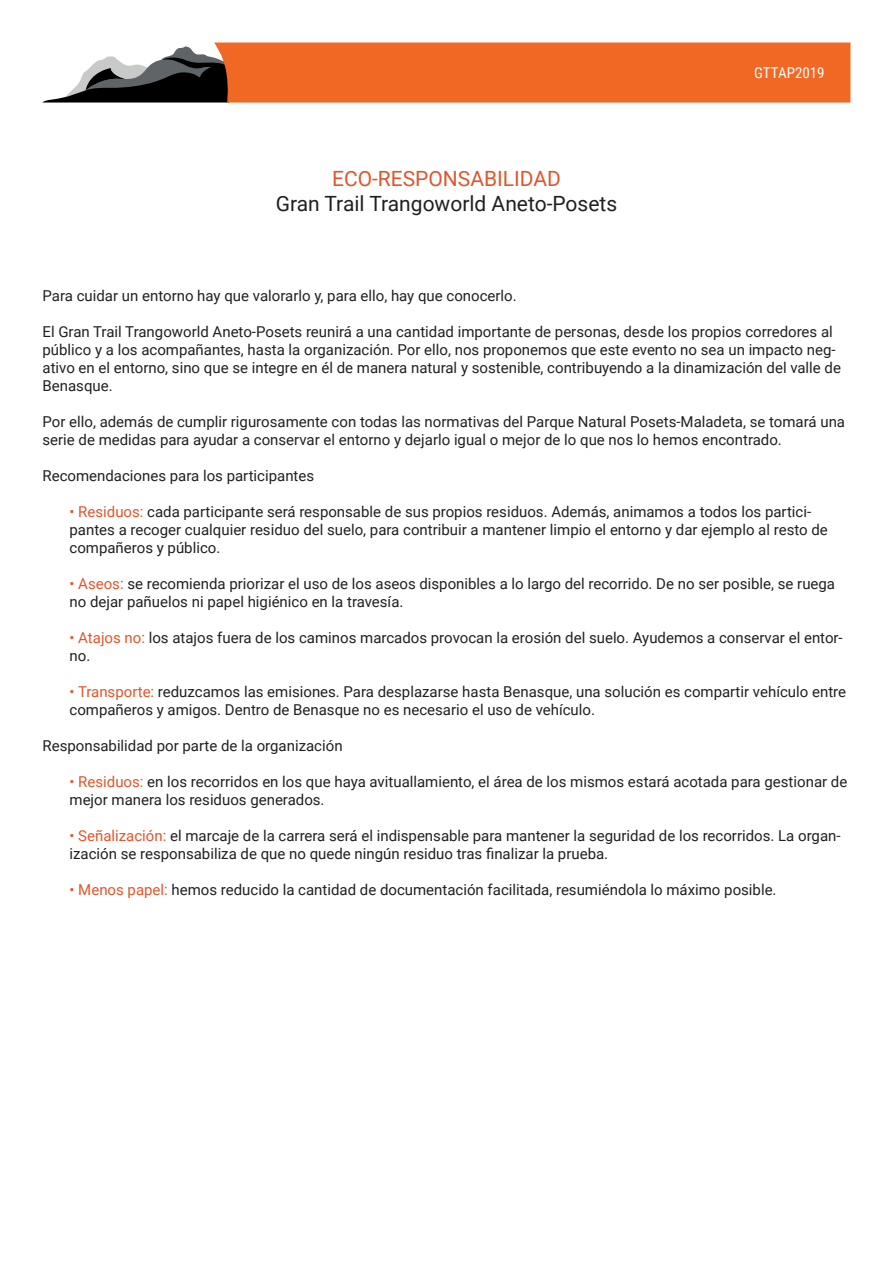
<style>
.page{position:relative;width:893px;height:1263px;background:#fff}
.page>*{position:absolute;margin:0;border:0;box-sizing:border-box;transform-origin:0 0}
.t1{font:21px "Roboto";color:#231f20}
.t2{font:21px "Roboto";color:#de562b}
.t3{font:15px/18px "Roboto";color:#231f20}
.t4{font:15px "Roboto Condensed";color:#fff}
.s1{color:#de562b}
</style>
<div class="page">
<svg style="left:42px;top:43px;width:808px;height:60px;background:#d86f3c"></svg>
<p class="t2" style="left:332px;top:164px;width:230px">ECO-RESPONSABILIDAD</p>
<p class="t1" style="left:276px;top:189px;width:343px">Gran Trail Trangoworld Aneto-Posets</p>
<p class="t4" style="left:754px;top:62px;width:72px">GTTAP2019</p>
<p class="t3" style="left:43px;top:286px;width:476px">Para cuidar un entorno hay que valorarlo y, para ello, hay que conocerlo.</p>
<p class="t3" style="left:43px;top:322px;width:800px">El Gran Trail Trangoworld Aneto-Posets reunirá a una cantidad importante de personas, desde los propios corredores al público y a los acompañantes, hasta la organización. Por ello, nos proponemos que este evento no sea un impacto neg&shy;ativo en el entorno, sino que se integre en él de manera natural y sostenible, contribuyendo a la dinamización del valle de Benasque.</p>
<p class="t3" style="left:43px;top:412px;width:804px">Por ello, además de cumplir rigurosamente con todas las normativas del Parque Natural Posets-Maladeta, se tomará una serie de medidas para ayudar a conservar el entorno y dejarlo igual o mejor de lo que nos lo hemos encontrado.</p>
<p class="t3" style="left:43px;top:466px;width:273px">Recomendaciones para los participantes</p>
<p class="t3" style="left:70px;top:502px;width:760px"><span class="s1">• Residuos:</span> cada participante será responsable de sus propios residuos. Además, animamos a todos los partici&shy;pantes a recoger cualquier residuo del suelo, para contribuir a mantener limpio el entorno y dar ejemplo al resto de compañeros y público.</p>
<p class="t3" style="left:70px;top:574px;width:767px"><span class="s1">• Aseos:</span> se recomienda priorizar el uso de los aseos disponibles a lo largo del recorrido. De no ser posible, se ruega no dejar pañuelos ni papel higiénico en la travesía.</p>
<p class="t3" style="left:70px;top:628px;width:775px"><span class="s1">• Atajos no:</span> los atajos fuera de los caminos marcados provocan la erosión del suelo. Ayudemos a conservar el entor&shy;no.</p>
<p class="t3" style="left:70px;top:682px;width:778px"><span class="s1">• Transporte:</span> reduzcamos las emisiones. Para desplazarse hasta Benasque, una solución es compartir vehículo entre compañeros y amigos. Dentro de Benasque no es necesario el uso de vehículo.</p>
<p class="t3" style="left:43px;top:736px;width:302px">Responsabilidad por parte de la organización</p>
<p class="t3" style="left:70px;top:772px;width:779px"><span class="s1">• Residuos:</span> en los recorridos en los que haya avituallamiento, el área de los mismos estará acotada para gestionar de mejor manera los residuos generados.</p>
<p class="t3" style="left:70px;top:826px;width:773px"><span class="s1">• Señalización:</span> el marcaje de la carrera será el indispensable para mantener la seguridad de los recorridos. La organ&shy;ización se responsabiliza de que no quede ningún residuo tras finalizar la prueba.</p>
<p class="t3" style="left:70px;top:880px;width:708px"><span class="s1">• Menos papel:</span> hemos reducido la cantidad de documentación facilitada, resumiéndola lo máximo posible.</p>
</div>
